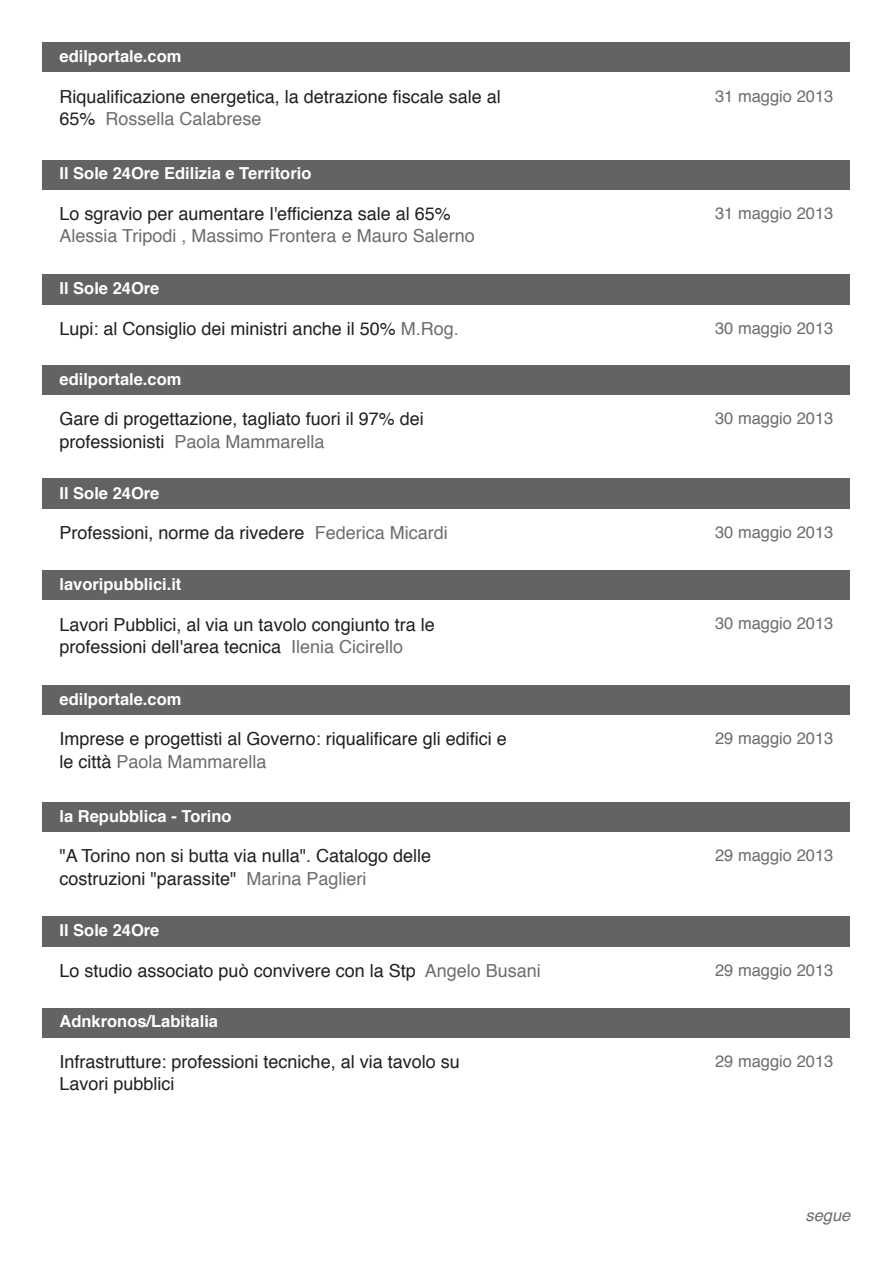
<style>
.page{position:relative;width:893px;height:1263px;background:#fff}
.page>*{position:absolute;margin:0;border:0;box-sizing:border-box;transform-origin:0 0}
.t1{font:18px/22.5px "Helvetica";color:#231f20}
.t2{font:18px "Helvetica";color:#6c6d70}
.t3{font:700 16.5px "Helvetica";color:#fff}
.t4{font:16.5px "Helvetica";color:#6c6d70}
.t5{font:italic 16.5px "Helvetica";color:#6c6d70}
.s1{color:#6c6d70}
</style>
<div class="page">
<div style="left:43px;top:275px;width:807px;height:30px;background:#636366"></div>
<div style="left:43px;top:479px;width:807px;height:30px;background:#636366"></div>
<div style="left:43px;top:917px;width:807px;height:30px;background:#636366"></div>
<div style="left:43px;top:160px;width:807px;height:29px;background:#636366"></div>
<div style="left:43px;top:365px;width:807px;height:30px;background:#636366"></div>
<div style="left:43px;top:685px;width:807px;height:30px;background:#636366"></div>
<div style="left:43px;top:570px;width:807px;height:30px;background:#636366"></div>
<div style="left:43px;top:802px;width:807px;height:30px;background:#636366"></div>
<div style="left:43px;top:1008px;width:807px;height:29px;background:#636366"></div>
<div style="left:43px;top:43px;width:807px;height:29px;background:#636366"></div>
<p class="t3" style="left:60px;top:50px;width:123px">edilportale.com</p>
<p class="t1" style="left:60px;top:87px;width:443px">Riqualificazione energetica, la detrazione fiscale sale al<br>65% <span class="s1">Rossella Calabrese</span></p>
<p class="t4" style="left:715px;top:89px;width:120px">31 maggio 2013</p>
<p class="t3" style="left:60px;top:167px;width:253px">Il Sole 24Ore Edilizia e Territorio</p>
<p class="t1" style="left:60px;top:204px;width:393px">Lo sgravio per aumentare l'efficienza sale al 65%</p>
<p class="t2" style="left:60px;top:228px;width:417px">Alessia Tripodi , Massimo Frontera e Mauro Salerno</p>
<p class="t4" style="left:715px;top:206px;width:120px">31 maggio 2013</p>
<p class="t3" style="left:60px;top:282px;width:101px">Il Sole 24Ore</p>
<p class="t1" style="left:60px;top:319px;width:401px">Lupi: al Consiglio dei ministri anche il 50% <span class="s1">M.Rog.</span></p>
<p class="t4" style="left:715px;top:321px;width:120px">30 maggio 2013</p>
<p class="t3" style="left:60px;top:372px;width:123px">edilportale.com</p>
<p class="t1" style="left:60px;top:409px;width:366px">Gare di progettazione, tagliato fuori il 97% dei professionisti <span class="s1">Paola Mammarella</span></p>
<p class="t4" style="left:715px;top:411px;width:120px">30 maggio 2013</p>
<p class="t3" style="left:60px;top:486px;width:101px">Il Sole 24Ore</p>
<p class="t1" style="left:60px;top:523px;width:390px">Professioni, norme da rivedere <span class="s1">Federica Micardi</span></p>
<p class="t4" style="left:715px;top:525px;width:120px">30 maggio 2013</p>
<p class="t3" style="left:60px;top:577px;width:123px">lavoripubblici.it</p>
<p class="t1" style="left:60px;top:614px;width:377px">Lavori Pubblici, al via un tavolo congiunto tra le professioni dell'area tecnica <span class="s1">Ilenia Cicirello</span></p>
<p class="t4" style="left:715px;top:617px;width:120px">30 maggio 2013</p>
<p class="t3" style="left:60px;top:692px;width:123px">edilportale.com</p>
<p class="t1" style="left:60px;top:729px;width:449px">Imprese e progettisti al Governo: riqualificare gli edifici e le città <span class="s1">Paola Mammarella</span></p>
<p class="t4" style="left:715px;top:731px;width:120px">29 maggio 2013</p>
<p class="t3" style="left:60px;top:809px;width:174px">la Repubblica - Torino</p>
<p class="t1" style="left:60px;top:846px;width:373px">"A Torino non si butta via nulla". Catalogo delle costruzioni "parassite" <span class="s1">Marina Paglieri</span></p>
<p class="t4" style="left:715px;top:848px;width:120px">29 maggio 2013</p>
<p class="t3" style="left:60px;top:924px;width:101px">Il Sole 24Ore</p>
<p class="t1" style="left:60px;top:961px;width:483px">Lo studio associato può convivere con la Stp <span class="s1">Angelo Busani</span></p>
<p class="t4" style="left:715px;top:963px;width:120px">29 maggio 2013</p>
<p class="t3" style="left:60px;top:1015px;width:160px">Adnkronos/Labitalia</p>
<p class="t1" style="left:60px;top:1052px;width:402px">Infrastrutture: professioni tecniche, al via tavolo su<br>Lavori pubblici</p>
<p class="t4" style="left:715px;top:1054px;width:120px">29 maggio 2013</p>
<p class="t5" style="left:805px;top:1208px;width:47px">segue</p>
</div>
